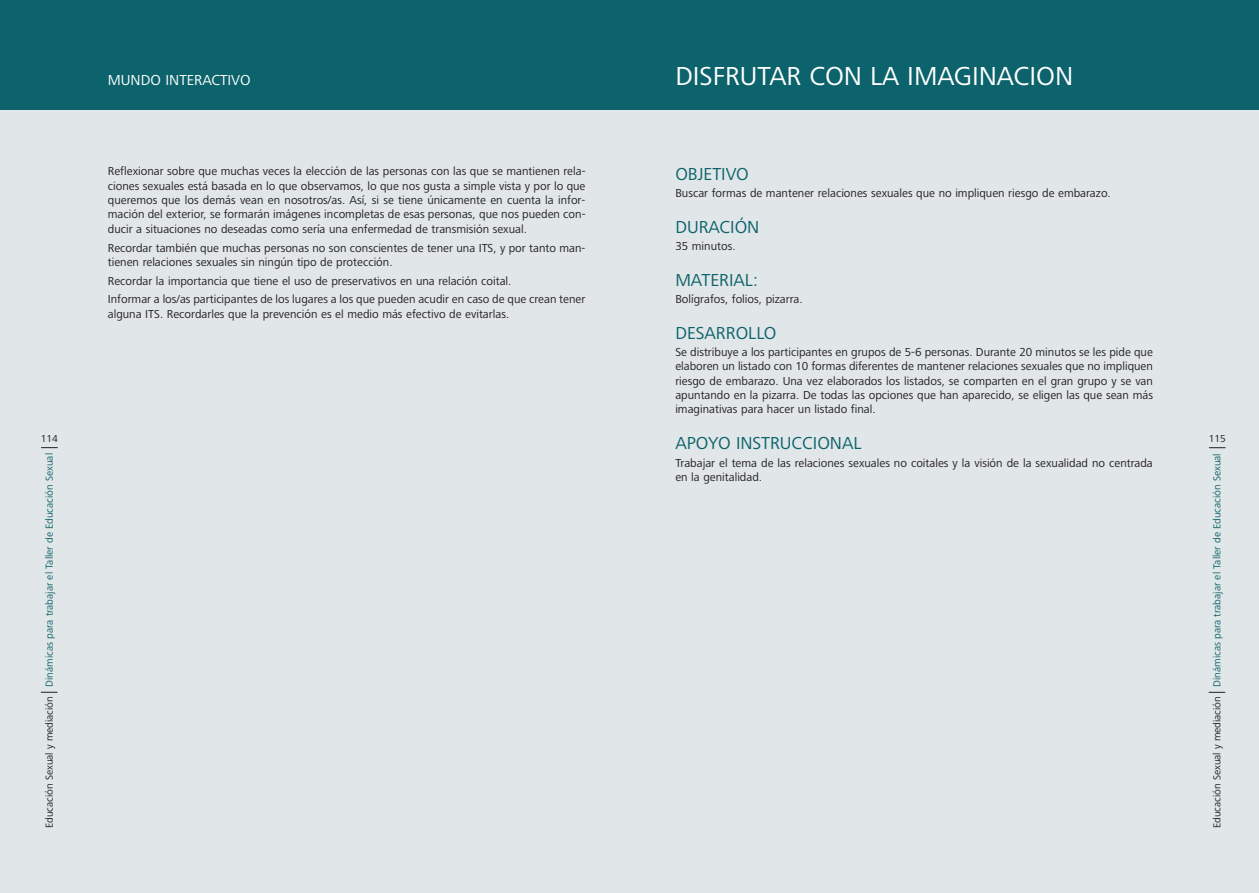
<style>
.page{position:relative;width:1259px;height:893px;background:#fff}
.page>*{position:absolute;margin:0;border:0;box-sizing:border-box;transform-origin:0 0}
.t1{font:27px "Frutiger Next LT";color:#fff}
.t2{font:18px "Frutiger Next LT";color:#0c636b}
.t3{font:15px "Frutiger Next LT";color:#fff}
.t4{font:12px/14.4px "Frutiger Next LT";color:#231f20}
.t5{font:10.5px "Frutiger Next LT";color:#0c636b}
.t6{font:10.5px "Frutiger Next LT";color:#231f20}
.s1{color:#231f20}
</style>
<div class="page">
<div style="left:629px;top:0;width:630px;height:893px;background:#e1e6e8"></div>
<svg style="left:1208px;top:692px;width:17px;height:1px"></svg>
<svg style="left:1209px;top:447px;width:16px;height:1px"></svg>
<div style="left:629px;top:0;width:630px;height:110px;background:#0c636b"></div>
<div style="left:0;top:0;width:629px;height:893px;background:#e1e6e8"></div>
<svg style="left:41px;top:692px;width:16px;height:1px"></svg>
<svg style="left:41px;top:447px;width:17px;height:1px"></svg>
<div style="left:0;top:0;width:629px;height:110px;background:#0c636b"></div>
<p class="t6" style="left:41px;top:435px;width:19px">114</p>
<p class="t5" style="left:46px;top:828px;width:376px;rotate:-90deg"><span class="s1">Educación Sexual y mediación</span> Dinámicas para trabajar el Taller de Educación Sexual</p>
<p class="t3" style="left:108px;top:75px;width:144px">MUNDO INTERACTIVO</p>
<p class="t4" style="left:108px;top:165px;width:479px;text-align:justify">Reflexionar sobre que muchas veces la elección de las personas con las que se mantienen rela&shy;ciones sexuales está basada en lo que observamos, lo que nos gusta a simple vista y por lo que queremos que los demás vean en nosotros/as. Así, si se tiene únicamente en cuenta la infor&shy;mación del exterior, se formarán imágenes incompletas de esas personas, que nos pueden con&shy;ducir a situaciones no deseadas como sería una enfermedad de transmisión sexual.</p>
<p class="t4" style="left:108px;top:242px;width:479px">Recordar también que muchas personas no son conscientes de tener una ITS, y por tanto man&shy;tienen relaciones sexuales sin ningún tipo de protección.</p>
<p class="t4" style="left:108px;top:273px;width:479px;line-height:18.6px">Recordar la importancia que tiene el uso de preservativos en una relación coital.<br>Informar a los/as participantes de los lugares a los que pueden acudir en caso de que crean tener</p>
<p class="t4" style="left:108px;top:308px;width:403px">alguna ITS. Recordarles que la prevención es el medio más efectivo de evitarlas.</p>
<p class="t1" style="left:675px;top:67px;width:399px">DISFRUTAR CON LA IMAGINACION</p>
<p class="t2" style="left:675px;top:168px;width:75px">OBJETIVO</p>
<p class="t4" style="left:675px;top:187px;width:437px">Buscar formas de mantener relaciones sexuales que no impliquen riesgo de embarazo.</p>
<p class="t2" style="left:675px;top:221px;width:86px">DURACIÓN</p>
<p class="t4" style="left:675px;top:240px;width:62px">35 minutos.</p>
<p class="t2" style="left:675px;top:274px;width:84px">MATERIAL:</p>
<p class="t4" style="left:675px;top:293px;width:129px">Bolígrafos, folios, pizarra.</p>
<p class="t2" style="left:675px;top:327px;width:103px">DESARROLLO</p>
<p class="t4" style="left:675px;top:346px;width:479px;text-align:justify">Se distribuye a los participantes en grupos de 5-6 personas. Durante 20 minutos se les pide que elaboren un listado con 10 formas diferentes de mantener relaciones sexuales que no impliquen riesgo de embarazo. Una vez elaborados los listados, se comparten en el gran grupo y se van apuntando en la pizarra. De todas las opciones que han aparecido, se eligen las que sean más imaginativas para hacer un listado final.</p>
<p class="t2" style="left:675px;top:437px;width:188px">APOYO INSTRUCCIONAL</p>
<p class="t4" style="left:675px;top:457px;width:479px">Trabajar el tema de las relaciones sexuales no coitales y la visión de la sexualidad no centrada en la genitalidad.</p>
<p class="t6" style="left:1208px;top:435px;width:19px">115</p>
<p class="t5" style="left:1213px;top:828px;width:376px;rotate:-90deg"><span class="s1">Educación Sexual y mediación</span> Dinámicas para trabajar el Taller de Educación Sexual</p>
</div>
